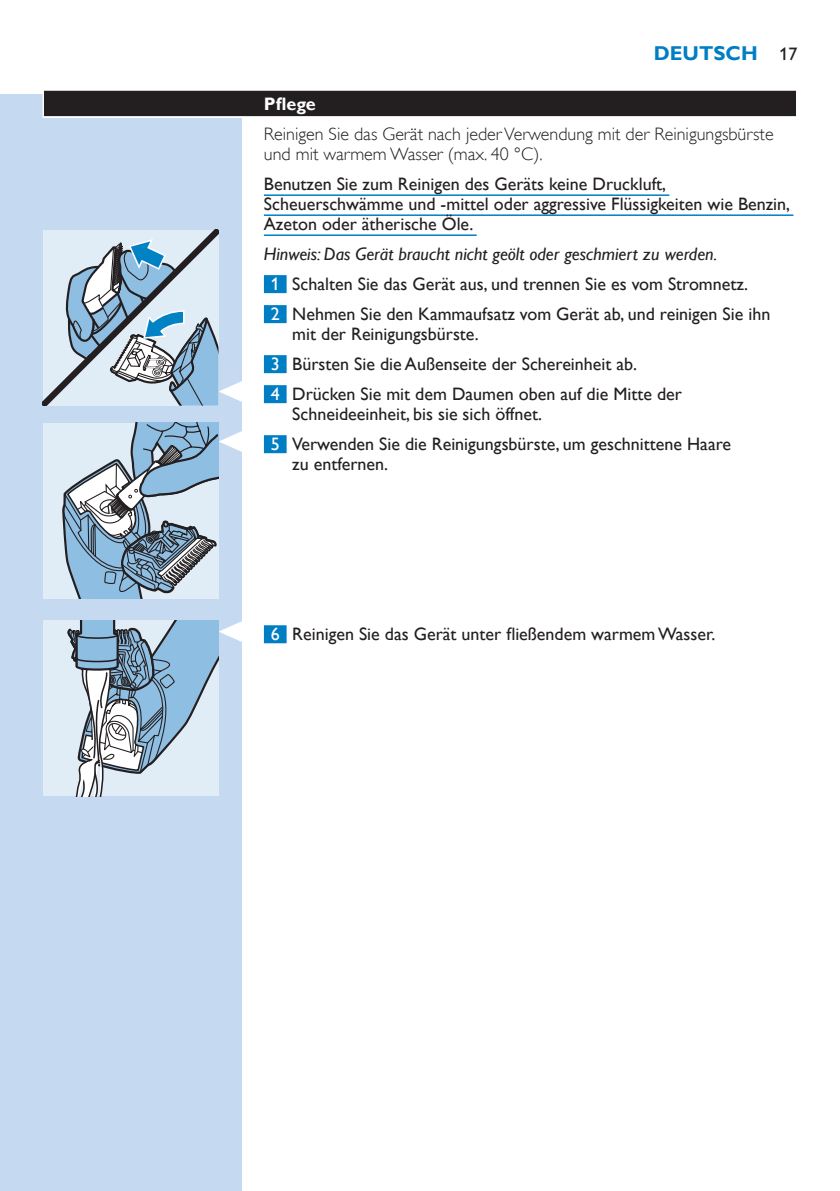
<style>
.page{position:relative;width:840px;height:1191px;background:#fff}
.page>*{position:absolute;margin:0;border:0;box-sizing:border-box;transform-origin:0 0}
.t1{font:700 20px "Gill Sans Alt One WGL";color:#007ec4}
.t2{font:18px/30px "Gill Sans Alt One WGL";color:#231f20}
.t3{font:18px/20px "Gill Sans Alt One WGL Light";color:#231f20}
.t4{font:700 18px "Gill Sans Alt One WGL";color:#fff}
.s1{font-weight:400;font-size:18px;color:#231f20}
.s2{font-style:italic}
.s3{color:#fff}
</style>
<div class="page">
<div style="left:0;top:95px;width:241px;height:1096px;background:#c5daf0"></div>
<div style="left:43px;top:90px;width:754px;height:28px;background:#e4e3e3"></div>
<div style="left:44px;top:91px;width:751px;height:25px;background:#231f20"></div>
<hr style="left:264px;top:194px;width:405px;height:2px;background:#007ec4">
<hr style="left:264px;top:214px;width:529px;height:2px;background:#007ec4">
<hr style="left:264px;top:234px;width:212px;height:2px;background:#007ec4">
<div style="left:264px;top:275px;width:22px;height:18px;background:#007ec4"></div>
<div style="left:264px;top:305px;width:22px;height:18px;background:#007ec4"></div>
<div style="left:264px;top:355px;width:22px;height:18px;background:#007ec4"></div>
<div style="left:264px;top:385px;width:22px;height:18px;background:#007ec4"></div>
<div style="left:264px;top:435px;width:22px;height:18px;background:#007ec4"></div>
<div style="left:264px;top:625px;width:22px;height:18px;background:#007ec4"></div>
<svg style="left:43px;top:230px;width:199px;height:176px;background:#b1c4d4"></svg>
<div style="left:43px;top:423px;width:175px;height:175px;background:#e0ecf6"></div>
<svg style="left:62px;top:423px;width:180px;height:175px"></svg>
<div style="left:43px;top:620px;width:175px;height:176px;background:#e0ecf6"></div>
<svg style="left:67px;top:620px;width:175px;height:176px"></svg>
<p class="t1" style="left:653px;top:40px;width:145px">DEUTSCH <span class="s1">17</span></p>
<p class="t4" style="left:264px;top:92px;width:53px">PFLEGE</p>
<p class="t3" style="left:264px;top:124px;width:511px">Reinigen Sie das Gerät nach jeder Verwendung mit der Reinigungsbürste und mit warmem Wasser (max. 40 °C).</p>
<p class="t2" style="left:264px;top:174px;width:527px;line-height:20px">Benutzen Sie zum Reinigen des Geräts keine Druckluft,<br>Scheuerschwämme und -mittel oder aggressive Flüssigkeiten wie Benzin,<br>Azeton oder ätherische Öle.</p>
<p class="t2" style="left:270px;top:239px;width:501px;text-indent:-7px"><span class="s2">Hinweis: Das Gerät braucht nicht geölt oder geschmiert zu werden.<br></span><span class="s3">1</span> Schalten Sie das Gerät aus, und trennen Sie es vom Stromnetz.<br><span class="s3">2</span> Nehmen Sie den Kammaufsatz vom Gerät ab, und reinigen Sie ihn</p>
<p class="t2" style="left:270px;top:319px;width:412px;text-indent:22px">mit der Reinigungsbürste.<br><span class="s3">3</span> Bürsten Sie die Außenseite der Schereinheit ab.<br><span class="s3">4</span> Drücken Sie mit dem Daumen oben auf die Mitte der</p>
<p class="t2" style="left:270px;top:399px;width:461px;text-indent:22px">Schneideeinheit, bis sie sich öffnet.<br><span class="s3">5</span> Verwenden Sie die Reinigungsbürste, um geschnittene Haare</p>
<p class="t2" style="left:292px;top:449px;width:97px">zu entfernen.</p>
<p class="t2" style="left:270px;top:619px;width:446px"><span class="s3">6</span> Reinigen Sie das Gerät unter fließendem warmem Wasser.</p>
</div>
